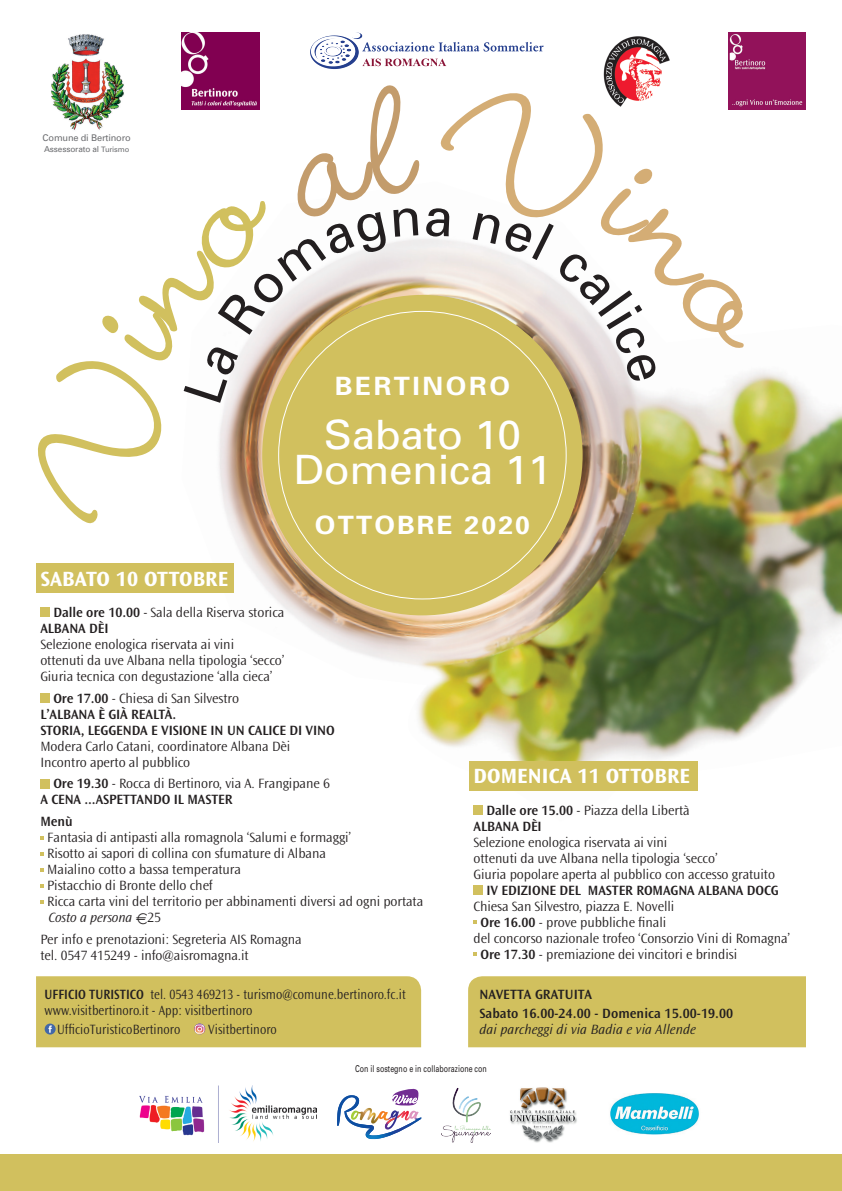
<style>
.page{position:relative;width:842px;height:1191px;background:#fff}
.page>*{position:absolute;margin:0;border:0;box-sizing:border-box;transform-origin:0 0}
.t1{font:40.4px/35.4px "Univers";letter-spacing:-.01em;color:#fff;text-align:center;scale:1.05 1}
.t2{font:700 25.3px "Univers";letter-spacing:.08em;color:#fff;scale:1.05 1}
.t3{font:700 25.3px "Univers";letter-spacing:.1em;color:#fff;scale:1.05 1}
.t4{font:700 21.4px "Ocean Sans Std";letter-spacing:.005em;color:#fff}
.t5{font:300 14px/16px "Ocean Sans Std";letter-spacing:-.005em;color:#231f20}
.t6{font:600 14px/16px "Ocean Sans Std";letter-spacing:-.005em;color:#231f20}
.t7{font:300 14px/16px "Ocean Sans Std";letter-spacing:-.005em;color:#231f20;scale:.9 1}
.t8{font:italic 300 14px "Ocean Sans Std";letter-spacing:.005em;color:#231f20}
.t9{font:9.4px "Univers";letter-spacing:.005em;color:#231f20;scale:.75 1}
.t10{font:9.2px "Univers";letter-spacing:-.015em;color:#6c6d70}
.t11{font:8.2px "Univers";letter-spacing:-.015em;color:#6c6d70}
.s1{font-size:7.5px}
.s2{font-weight:600}
.s3{font-weight:300}
.s4{font-style:italic}
.s5{font-family:"Euro Logo";font-weight:400;font-size:11px}
</style>
<div class="page">
<img style="left:232px;top:370px;width:610px;height:445px">
<div style="left:262px;top:295px;width:321px;height:320px;background:#d1c05e;border-radius:50%"></div>
<img style="left:603px;top:36px;width:67px;height:43px">
<svg style="left:355px;top:33px;width:189px;height:19px"></svg>
<svg style="left:362px;top:59px;width:84px;height:7px"></svg>
<img style="left:182px;top:33px;width:77px;height:46px">
<img style="left:52px;top:34px;width:69px;height:45px">
<div style="left:0;top:1155px;width:842px;height:36px;background:#d1c05e"></div>
<div style="left:468px;top:976px;width:338px;height:71px;background:#d1c05e"></div>
<div style="left:469px;top:760px;width:228px;height:30px;background:#d1c05e"></div>
<div style="left:474px;top:805px;width:9px;height:9px;background:#d1c05e"></div>
<div style="left:474px;top:885px;width:9px;height:9px;background:#d1c05e"></div>
<img style="left:729px;top:33px;width:77px;height:77px">
<div style="left:36px;top:563px;width:198px;height:30px;background:#d1c05e"></div>
<div style="left:40px;top:607px;width:10px;height:10px;background:#d1c05e"></div>
<div style="left:40px;top:693px;width:10px;height:10px;background:#d1c05e"></div>
<div style="left:40px;top:778px;width:10px;height:10px;background:#d1c05e"></div>
<svg style="left:40px;top:836px;width:4px;height:3px"></svg>
<svg style="left:40px;top:852px;width:4px;height:3px"></svg>
<svg style="left:40px;top:868px;width:4px;height:3px"></svg>
<svg style="left:40px;top:884px;width:4px;height:3px"></svg>
<svg style="left:40px;top:900px;width:4px;height:3px"></svg>
<div style="left:36px;top:976px;width:385px;height:71px;background:#d1c05e"></div>
<img style="left:337px;top:1088px;width:84px;height:52px">
<img style="left:140px;top:1085px;width:177px;height:57px">
<img style="left:510px;top:1087px;width:67px;height:56px">
<img style="left:610px;top:1093px;width:89px;height:41px">
<img style="left:441px;top:1088px;width:49px;height:54px">
<svg style="left:51px;top:79px;width:710px;height:454px"></svg>
<p class="t10" style="left:43px;top:133px;width:90px">Comune di Bertinoro</p>
<p class="t11" style="left:44px;top:144px;width:87px">Assessorato al <span class="s1">Turismo</span></p>
<h2 class="t3" style="left:335px;top:371px;width:168px">BERTINORO</h2>
<h1 class="t1" style="left:294px;top:417px;width:247px">Sabato 10<br>Domenica 11</h1>
<h2 class="t2" style="left:315px;top:510px;width:206px">OTTOBRE 2020</h2>
<h3 class="t4" style="left:40px;top:566px;width:189px">SABATO 10 OTTOBRE</h3>
<p class="t5" style="left:40px;top:604px;width:245px;text-indent:13px"><span class="s2">Dalle ore 10.00</span> - Sala della Riserva storica<br><span class="s2">ALBANA DÈI</span></p>
<p class="t5" style="left:40px;top:636px;width:246px">Selezione enologica riservata ai vini<br>ottenuti da uve Albana nella tipologia ‘secco’<br>Giuria tecnica con degustazione ‘alla cieca’</p>
<p class="t6" style="left:40px;top:690px;width:296px;text-indent:13px">Ore 17.00 <span class="s3">- Chiesa di San Silvestro<br></span>L’ALBANA È GIÀ REALTÀ.<br>STORIA, LEGGENDA E VISIONE IN UN CALICE DI VINO</p>
<p class="t5" style="left:40px;top:738px;width:252px">Modera Carlo Catani, coordinatore Albana Dèi<br>Incontro aperto al pubblico</p>
<p class="t6" style="left:40px;top:776px;width:291px;text-indent:13px">Ore 19.30 <span class="s3">- Rocca di Bertinoro, via A. Frangipane 6<br></span>A CENA ...ASPETTANDO IL MASTER</p>
<p class="t6" style="left:40px;top:813px;width:34px">Menù</p>
<p class="t5" style="left:47px;top:829px;width:378px">Fantasia di antipasti alla romagnola ‘Salumi e formaggi’<br>Risotto ai sapori di collina con sfumature di Albana<br>Maialino cotto a bassa temperatura<br>Pistacchio di Bronte dello chef<br>Ricca carta vini del territorio per abbinamenti diversi ad ogni portata <span class="s4">Costo a persona</span> <span class="s5">E</span>25</p>
<p class="t5" style="left:40px;top:931px;width:263px">Per info e prenotazioni: Segreteria AIS Romagna tel. 0547 415249 - info@aisromagna.it</p>
<p class="t7" style="left:45px;top:986px;width:403px"><span class="s2">UFFICIO TURISTICO</span> tel. 0543 469213 - turismo@comune.bertinoro.fc.it www.visitbertinoro.it - App: visitbertinoro</p>
<p class="t7" style="left:57px;top:1021px;width:139px">UfficioTuristicoBertinoro</p>
<p class="t7" style="left:208px;top:1021px;width:78px">Visitbertinoro</p>
<h3 class="t4" style="left:474px;top:764px;width:218px">DOMENICA 11 OTTOBRE</h3>
<p class="t6" style="left:474px;top:802px;width:218px;text-indent:13px">Dalle ore 15.00 <span class="s3">- Piazza della Libertà<br></span>ALBANA DÈI</p>
<p class="t5" style="left:474px;top:834px;width:303px">Selezione enologica riservata ai vini<br>ottenuti da uve Albana nella tipologia ‘secco’<br>Giuria popolare aperta al pubblico con accesso gratuito</p>
<p class="t6" style="left:486px;top:882px;width:294px">IV EDIZIONE DEL MASTER ROMAGNA ALBANA DOCG</p>
<p class="t5" style="left:474px;top:898px;width:202px">Chiesa San Silvestro, piazza E. Novelli</p>
<p class="t5" style="left:480px;top:914px;width:187px"><span class="s2">Ore 16.00</span> - prove pubbliche finali</p>
<p class="t5" style="left:474px;top:930px;width:318px">del concorso nazionale trofeo ‘Consorzio Vini di Romagna’</p>
<p class="t5" style="left:480px;top:946px;width:258px"><span class="s2">Ore 17.30</span> - premiazione dei vincitori e brindisi</p>
<p class="t6" style="left:479px;top:985px;width:255px;line-height:18.8px">NAVETTA GRATUITA<br>Sabato 16.00-24.00 - Domenica 15.00-19.00</p>
<p class="t8" style="left:479px;top:1022px;width:218px">dai parcheggi di via Badia e via Allende</p>
<p class="t9" style="left:355px;top:1063px;width:177px">Con il sostegno e in collaborazione con</p>
</div>
